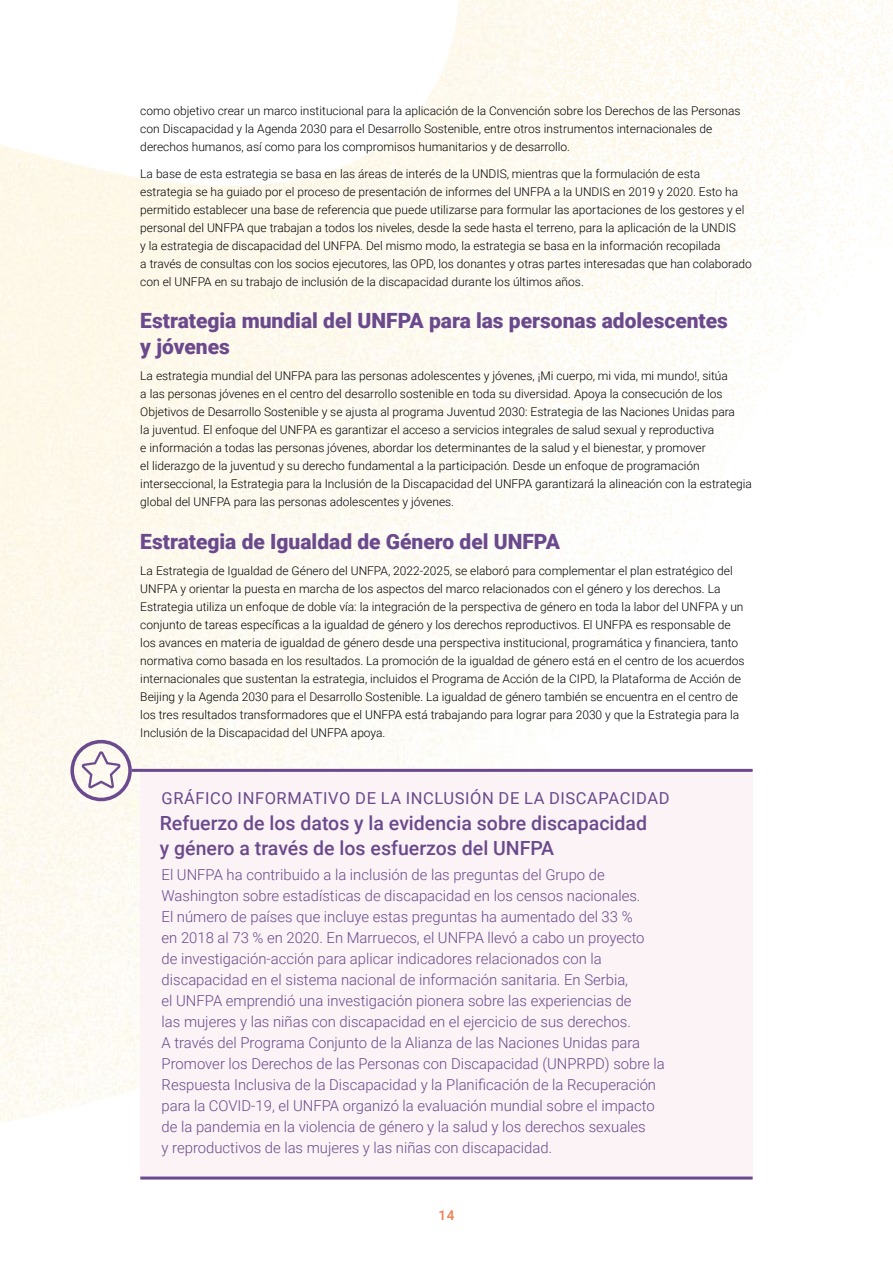
<style>
.page{position:relative;width:893px;height:1263px;background:#fff}
.page>*{position:absolute;margin:0;border:0;box-sizing:border-box;transform-origin:0 0}
.H2{font:900 21px/25.5px "Roboto";color:#6b498d}
.orange_box___subtitl{font:500 19.5px/25.5px "Roboto";color:#6b498d}
.orange_box___title{font:16.5px "Roboto";letter-spacing:.035em;color:#6b498d}
.orange_box___body{font:300 15px/21px "Roboto";color:#6b498d}
.t1{font:500 13.5px "Roboto";color:#f17b50}
.Body{font:300 12px/18px "Roboto";color:#000}
</style>
<div class="page">
<div style="left:495px;top:0;width:52px;height:769px;background:#fefbf5"></div>
<img style="left:547px;top:0;width:57px;height:769px">
<img style="left:601px;top:0;width:53px;height:756px">
<img style="left:654px;top:0;width:54px;height:599px">
<img style="left:708px;top:0;width:52px;height:505px">
<img style="left:760px;top:0;width:54px;height:392px">
<img style="left:814px;top:0;width:53px;height:314px">
<img style="left:867px;top:0;width:26px;height:264px">
<img style="left:16px;top:149px;width:50px;height:13px">
<img style="left:421px;top:65px;width:24px;height:43px">
<div style="left:140px;top:770px;width:613px;height:42px;background:#fbf3f5"></div>
<hr style="left:132px;top:769px;width:621px;height:3px;background:#6b498d">
<div style="left:140px;top:794px;width:613px;height:70px;background:#fbf3f5"></div>
<div style="left:140px;top:860px;width:613px;height:318px;background:#fbf3f5"></div>
<hr style="left:140px;top:1176px;width:613px;height:3px;background:#6b498d">
<svg style="left:70px;top:740px;width:62px;height:61px"></svg>
<p class="Body" style="left:140px;top:102px;width:602px">como objetivo crear un marco institucional para la aplicación de la Convención sobre los Derechos de las Personas con Discapacidad y la Agenda 2030 para el Desarrollo Sostenible, entre otros instrumentos internacionales de derechos humanos, así como para los compromisos humanitarios y de desarrollo.</p>
<p class="Body" style="left:140px;top:164px;width:613px">La base de esta estrategia se basa en las áreas de interés de la UNDIS, mientras que la formulación de esta estrategia se ha guiado por el proceso de presentación de informes del UNFPA a la UNDIS en 2019 y 2020. Esto ha permitido establecer una base de referencia que puede utilizarse para formular las aportaciones de los gestores y el personal del UNFPA que trabajan a todos los niveles, desde la sede hasta el terreno, para la aplicación de la UNDIS<br>y la estrategia de discapacidad del UNFPA. Del mismo modo, la estrategia se basa en la información recopilada<br>a través de consultas con los socios ejecutores, las OPD, los donantes y otras partes interesadas que han colaborado con el UNFPA en su trabajo de inclusión de la discapacidad durante los últimos años.</p>
<p class="H2" style="left:140px;top:307px;width:589px">Estrategia mundial del UNFPA para las personas adolescentes y jóvenes</p>
<p class="Body" style="left:140px;top:367px;width:613px">La estrategia mundial del UNFPA para las personas adolescentes y jóvenes, ¡Mi cuerpo, mi vida, mi mundo!, sitúa<br>a las personas jóvenes en el centro del desarrollo sostenible en toda su diversidad. Apoya la consecución de los Objetivos de Desarrollo Sostenible y se ajusta al programa Juventud 2030: Estrategia de las Naciones Unidas para<br>la juventud. El enfoque del UNFPA es garantizar el acceso a servicios integrales de salud sexual y reproductiva<br>e información a todas las personas jóvenes, abordar los determinantes de la salud y el bienestar, y promover<br>el liderazgo de la juventud y su derecho fundamental a la participación. Desde un enfoque de programación interseccional, la Estrategia para la Inclusión de la Discapacidad del UNFPA garantizará la alineación con la estrategia global del UNFPA para las personas adolescentes y jóvenes.</p>
<p class="H2" style="left:140px;top:528px;width:421px">Estrategia de Igualdad de Género del UNFPA</p>
<p class="Body" style="left:140px;top:562px;width:606px">La Estrategia de Igualdad de Género del UNFPA, 2022-2025, se elaboró para complementar el plan estratégico del UNFPA y orientar la puesta en marcha de los aspectos del marco relacionados con el género y los derechos. La Estrategia utiliza un enfoque de doble vía: la integración de la perspectiva de género en toda la labor del UNFPA y un conjunto de tareas específicas a la igualdad de género y los derechos reproductivos. El UNFPA es responsable de los avances en materia de igualdad de género desde una perspectiva institucional, programática y financiera, tanto normativa como basada en los resultados. La promoción de la igualdad de género está en el centro de los acuerdos internacionales que sustentan la estrategia, incluidos el Programa de Acción de la CIPD, la Plataforma de Acción de Beijing y la Agenda 2030 para el Desarrollo Sostenible. La igualdad de género también se encuentra en el centro de los tres resultados transformadores que el UNFPA está trabajando para lograr para 2030 y que la Estrategia para la Inclusión de la Discapacidad del UNFPA apoya.</p>
<p class="orange_box___title" style="left:162px;top:786px;width:509px">GRÁFICO INFORMATIVO DE LA INCLUSIÓN DE LA DISCAPACIDAD</p>
<p class="orange_box___subtitl" style="left:160px;top:809px;width:489px">Refuerzo de los datos y la evidencia sobre discapacidad y género a través de los esfuerzos del UNFPA</p>
<p class="orange_box___body" style="left:162px;top:864px;width:505px">El UNFPA ha contribuido a la inclusión de las preguntas del Grupo de Washington sobre estadísticas de discapacidad en los censos nacionales.<br>El número de países que incluye estas preguntas ha aumentado del 33 %<br>en 2018 al 73 % en 2020. En Marruecos, el UNFPA llevó a cabo un proyecto<br>de investigación-acción para aplicar indicadores relacionados con la discapacidad en el sistema nacional de información sanitaria. En Serbia,<br>el UNFPA emprendió una investigación pionera sobre las experiencias de<br>las mujeres y las niñas con discapacidad en el ejercicio de sus derechos.<br>A través del Programa Conjunto de la Alianza de las Naciones Unidas para Promover los Derechos de las Personas con Discapacidad (UNPRPD) sobre la Respuesta Inclusiva de la Discapacidad y la Planificación de la Recuperación para la COVID-19, el UNFPA organizó la evaluación mundial sobre el impacto de la pandemia en la violencia de género y la salud y los derechos sexuales<br>y reproductivos de las mujeres y las niñas con discapacidad.</p>
<p class="t1" style="left:439px;top:1206px;width:17px">14</p>
</div>
